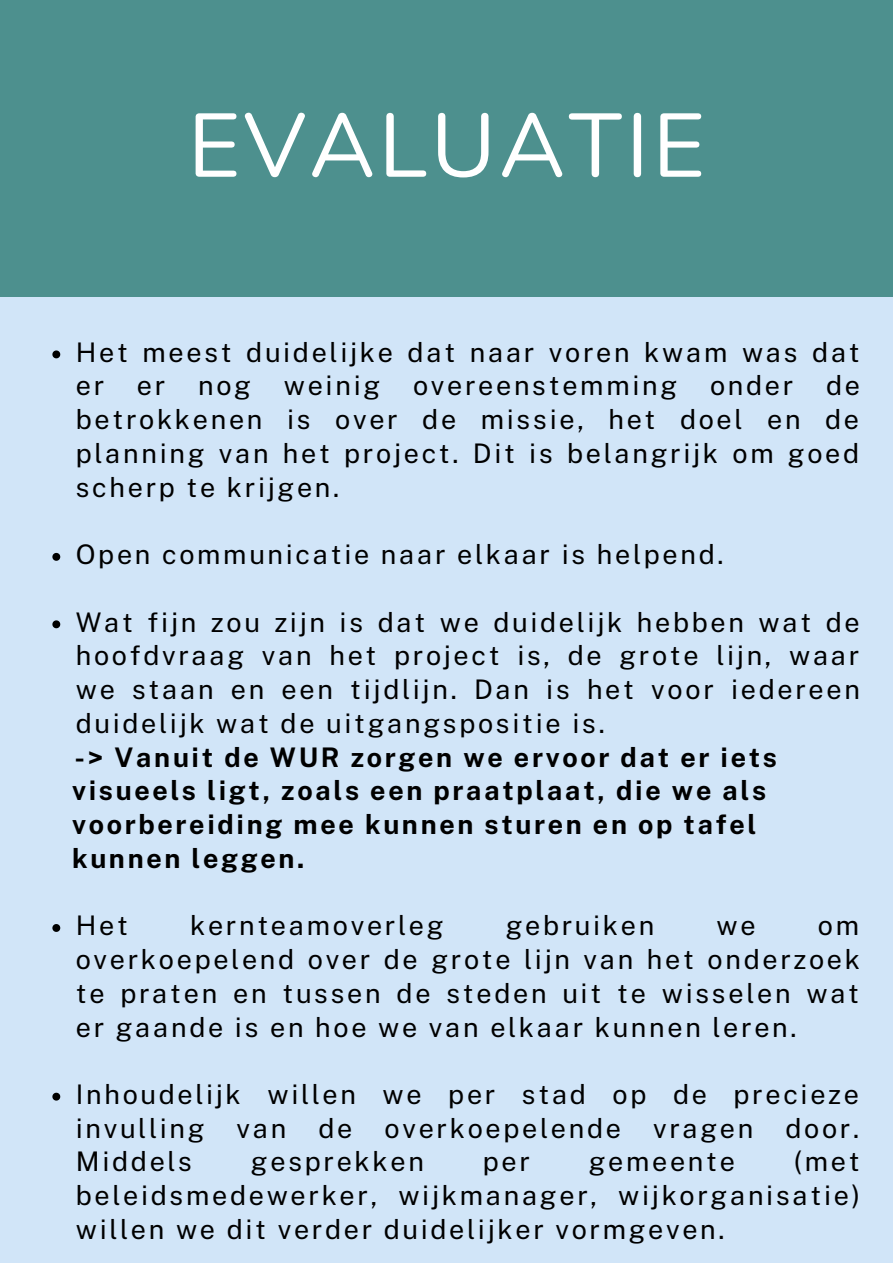
<style>
.page{position:relative;width:893px;height:1264px;background:#fff}
.page>*{position:absolute;margin:0;border:0;box-sizing:border-box;transform-origin:0 0}
.t1{font:89.85px "Nunito";letter-spacing:.04em;color:#fff}
.t2{font:27px/33.8px "Public Sans";letter-spacing:.1em;color:#000;text-align:justify}
.t3{font:700 27px/33.8px "Public Sans";letter-spacing:.1em;color:#000}
</style>
<div class="page">
<div style="left:0;top:0;width:892px;height:1262px;background:#d1e5f8"></div>
<div style="left:0;top:0;width:892px;height:297px;background:#4d908e"></div>
<svg style="left:52px;top:350px;width:8px;height:8px"></svg>
<svg style="left:52px;top:553px;width:8px;height:8px"></svg>
<svg style="left:52px;top:620px;width:8px;height:8px"></svg>
<svg style="left:52px;top:924px;width:8px;height:7px"></svg>
<svg style="left:52px;top:1092px;width:8px;height:8px"></svg>
<h1 class="t1" style="left:188px;top:86px;width:518px">EVALUATIE</h1>
<p class="t2" style="left:76px;top:335px;width:785px">Het meest duidelijke dat naar voren kwam was dat er er nog weinig overeenstemming onder de betrokkenen is over de missie, het doel en de planning van het project. Dit is belangrijk om goed scherp te krijgen.</p>
<p class="t2" style="left:76px;top:537px;width:649px">Open communicatie naar elkaar is helpend.</p>
<p class="t2" style="left:76px;top:605px;width:785px">Wat fijn zou zijn is dat we duidelijk hebben wat de hoofdvraag van het project is, de grote lijn, waar we staan en een tijdlijn. Dan is het voor iedereen duidelijk wat de uitgangspositie is.</p>
<p class="t3" style="left:72px;top:740px;width:706px">-&gt; Vanuit de WUR zorgen we ervoor dat er iets visueels ligt, zoals een praatplaat, die we als voorbereiding mee kunnen sturen en op tafel kunnen leggen.</p>
<p class="t2" style="left:76px;top:908px;width:54px">Het</p>
<p class="t2" style="left:190px;top:908px;width:255px">kernteamoverleg</p>
<p class="t2" style="left:505px;top:908px;width:150px">gebruiken</p>
<p class="t2" style="left:716px;top:908px;width:41px">we</p>
<p class="t2" style="left:76px;top:908px;width:785px;text-indent:742px">om overkoepelend over de grote lijn van het onderzoek te praten en tussen de steden uit te wisselen wat er gaande is en hoe we van elkaar kunnen leren.</p>
<p class="t2" style="left:76px;top:1077px;width:784px">Inhoudelijk willen we per stad op de precieze invulling van de overkoepelende vragen door.<br>Middels</p>
<p class="t2" style="left:76px;top:1144px;width:785px;text-indent:718px">(met beleidsmedewerker, wijkmanager, wijkorganisatie) willen we dit verder duidelijker vormgeven.</p>
<p class="t2" style="left:251px;top:1144px;width:174px">gesprekken</p>
<p class="t2" style="left:483px;top:1144px;width:49px">per</p>
<p class="t2" style="left:588px;top:1144px;width:148px">gemeente</p>
</div>
